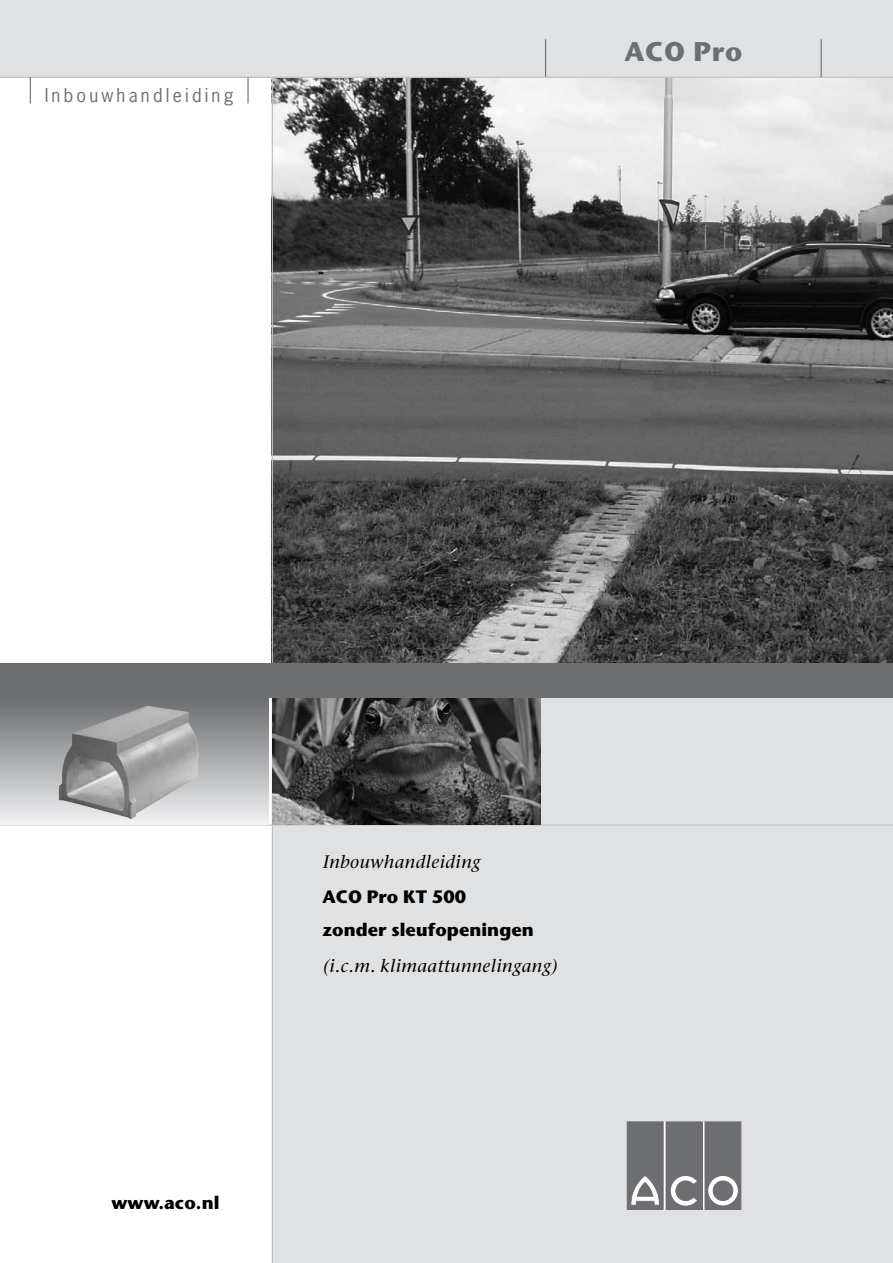
<style>
.page{position:relative;width:893px;height:1263px;background:#fff}
.page>*{position:absolute;margin:0;border:0;box-sizing:border-box;transform-origin:0 0}
.t1{font:700 27px "Stone Sans";letter-spacing:.03em;color:#6d6e71}
.t2{font:italic 18px "Stone Serif";letter-spacing:.025em;color:#000}
.t3{font:700 18px/33.9px "Stone Sans";letter-spacing:.005em;color:#000}
.t4{font:18px "News Gothic";letter-spacing:.18em;color:#6d6e71}
</style>
<div class="page">
<img style="left:273px;top:78px;width:620px;height:585px">
<div style="left:0;top:0;width:893px;height:77px;background:#e0e1e2"></div>
<hr style="left:821px;top:39px;width:1px;height:38px;background:#6d6e71">
<hr style="left:545px;top:39px;width:1px;height:38px;background:#6d6e71">
<hr style="left:0;top:77px;width:893px;height:1px;background:#bcbec0">
<hr style="left:247px;top:77px;width:2px;height:26px;background:#6d6e71">
<svg style="left:30px;top:77px;width:1px;height:26px"></svg>
<div style="left:272px;top:673px;width:621px;height:590px;background:#e0e1e2"></div>
<hr style="left:0;top:825px;width:893px;height:1px;background:#bcbec0">
<div style="left:0;top:691px;width:268px;height:133px;background:linear-gradient(to bottom,#636568,#f0f1f3)"></div>
<hr style="left:272px;top:77px;width:1px;height:1186px;background:#bcbec0">
<img style="left:272px;top:697px;width:268px;height:127px">
<svg style="left:663px;top:1122px;width:79px;height:87px"></svg>
<div style="left:627px;top:1122px;width:36px;height:87px;background:#6d6e71"></div>
<svg style="left:631px;top:1176px;width:28px;height:29px"></svg>
<div style="left:705px;top:1122px;width:36px;height:87px;background:#6d6e71"></div>
<svg style="left:708px;top:1175px;width:30px;height:31px"></svg>
<div style="left:708px;top:1175px;width:30px;height:31px;border:1px solid #6d6e71;border-radius:50%"></div>
<div style="left:713px;top:1181px;width:20px;height:19px;background:#6d6e71;border-radius:50%"></div>
<div style="left:713px;top:1181px;width:20px;height:19px;border:1px solid #6d6e71;border-radius:50%"></div>
<div style="left:666px;top:1122px;width:36px;height:87px;background:#6d6e71"></div>
<svg style="left:670px;top:1176px;width:27px;height:30px"></svg>
<div style="left:0;top:663px;width:893px;height:34px;background:#6d6e71"></div>
<img style="left:59px;top:706px;width:139px;height:113px">
<p class="t4" style="left:45px;top:84px;width:190px">Inbouwhandleiding</p>
<h1 class="t1" style="left:624px;top:34px;width:119px">ACO Pro</h1>
<p class="t3" style="left:111px;top:1185px;width:110px">www.aco.nl</p>
<p class="t2" style="left:323px;top:851px;width:159px">Inbouwhandleiding</p>
<p class="t3" style="left:322px;top:879px;width:213px">ACO Pro KT 500 zonder sleufopeningen</p>
<p class="t2" style="left:323px;top:955px;width:236px">(i.c.m. klimaattunnelingang)</p>
</div>
